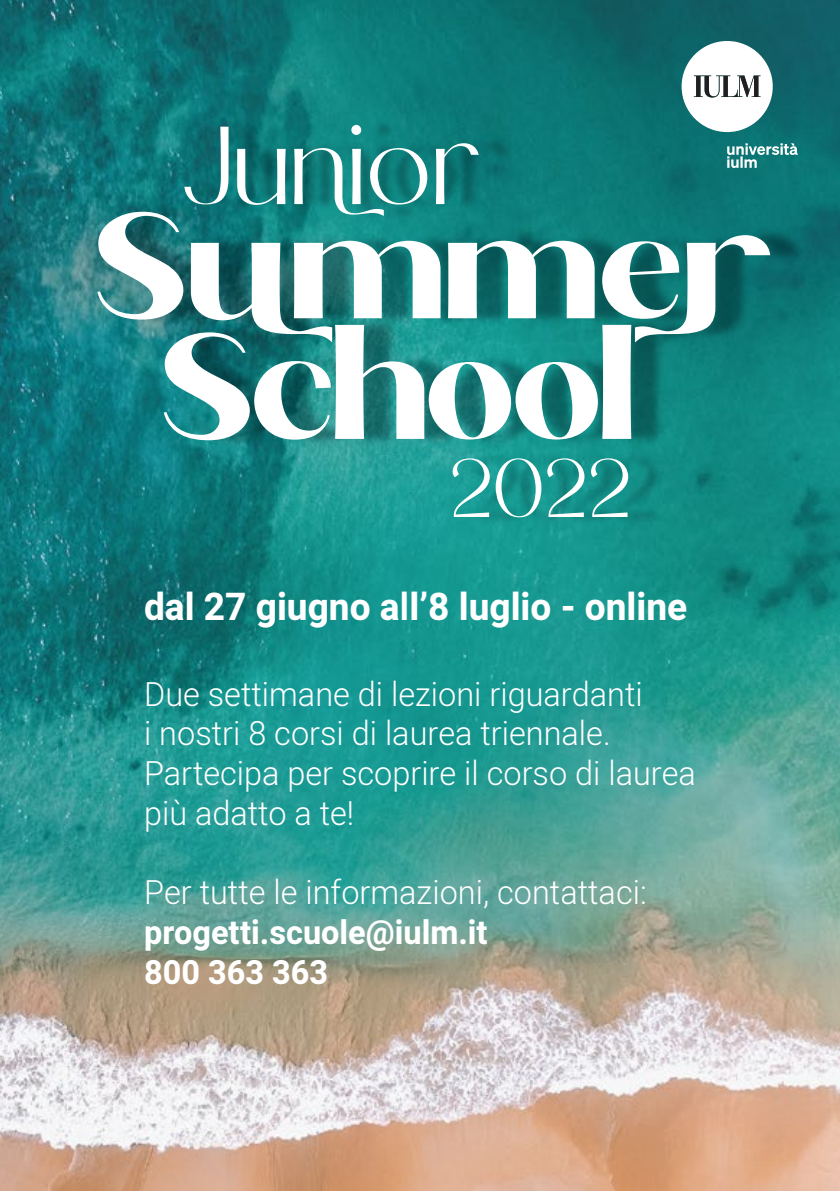
<style>
.page{position:relative;width:840px;height:1191px;background:#fff}
.page>*{position:absolute;margin:0;border:0;box-sizing:border-box;transform-origin:0 0}
.t1{font:800 150.8px/120.6px "BROLIMO";letter-spacing:-.04em;color:#fff;text-align:center}
.t2{font:300 110.4px "BROLIMO";color:#fff}
.t3{font:300 82.8px "BROLIMO";color:#fff}
.t4{font:700 37.8px "Heebo";color:#fff}
.t5{font:300 33.2px/39.8px "Heebo";color:#fff}
.t6{font:700 33.2px/39.8px "Heebo";color:#fff}
</style>
<div class="page">
<img style="left:0;top:0;width:839px;height:1191px">
<img style="left:46px;top:118px;width:793px;height:457px">
<img style="left:134px;top:37px;width:447px;height:387px">
<img style="left:403px;top:374px;width:327px;height:246px">
<svg style="left:681px;top:41px;width:91px;height:91px"></svg>
<svg style="left:726px;top:143px;width:71px;height:25px;background:#519d9c"></svg>
<h2 class="t2" style="left:180px;top:96px;width:304px">Junior</h2>
<h1 class="t1" style="left:91px;top:213px;width:685px">Summer<br>Schoºl</h1>
<h3 class="t3" style="left:449px;top:436px;width:183px">2022</h3>
<p class="t4" style="left:144px;top:580px;width:544px">dal 27 giugno all’8 luglio - online</p>
<p class="t5" style="left:144px;top:673px;width:553px">Due settimane di lezioni riguardanti<br>i nostri 8 corsi di laurea triennale.<br>Partecipa per scoprire il corso di laurea più adatto a te!</p>
<p class="t5" style="left:144px;top:872px;width:504px">Per tutte le informazioni, contattaci:</p>
<p class="t6" style="left:144px;top:913px;width:345px">progetti.scuole@iulm.it<br>800 363 363</p>
</div>
